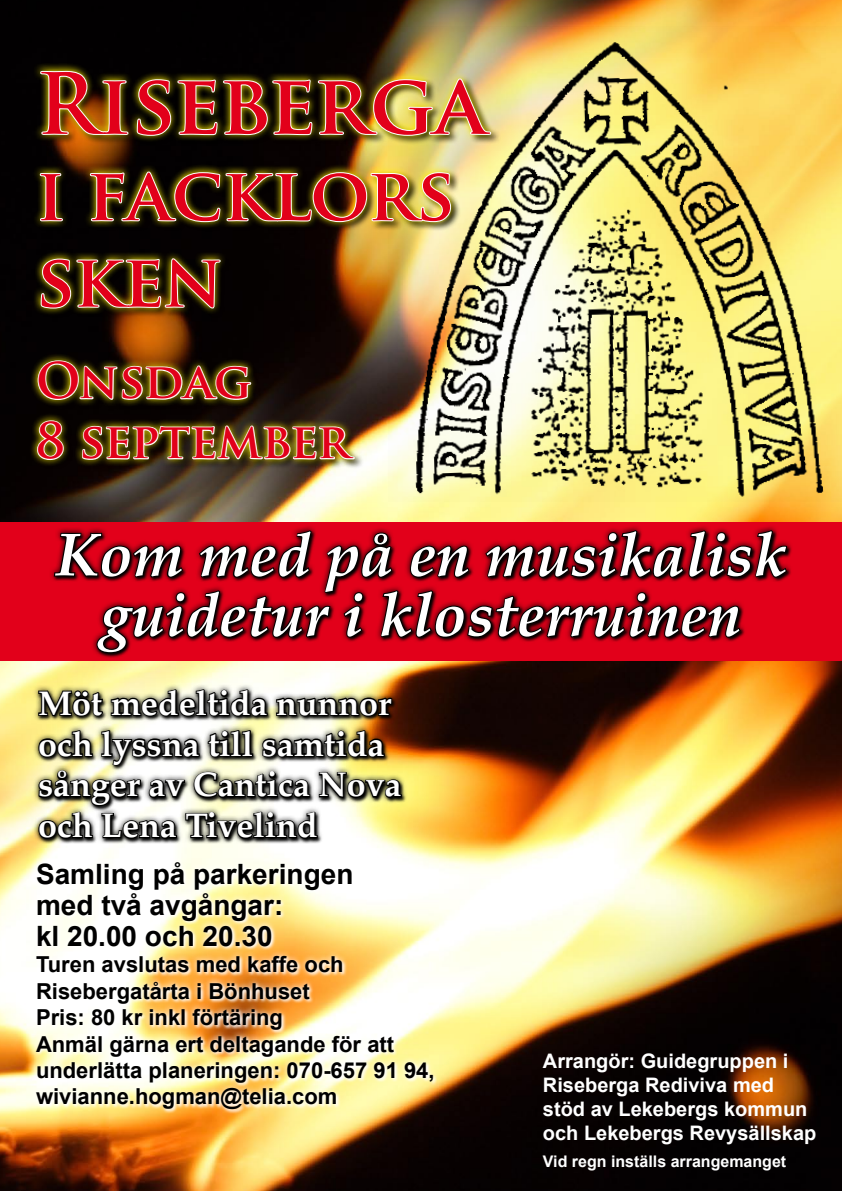
<style>
.page{position:relative;width:842px;height:1191px;background:#fff}
.page>*{position:absolute;margin:0;border:0;box-sizing:border-box;transform-origin:0 0}
.t1{font:700 82px "Trajan Pro";letter-spacing:-.01em;color:#e2001a}
.t2{font:700 72px/86.4px "Trajan Pro";letter-spacing:-.015em;color:#e2001a}
.t3{font:italic 700 61px/60px "Palatino";color:#fff;text-align:center}
.t4{font:700 48px/60px "Trajan Pro";color:#e2001a}
.t5{font:700 34px/40.8px "Palatino";color:#fff}
.t6{font:700 28px/31px "Arial";color:#000}
.t7{font:700 22px/26.4px "Arial";color:#000}
.t8{font:700 20px/24px "Arial";color:#fff}
.t9{font:700 16px "Arial";color:#fff}
</style>
<div class="page">
<img style="left:0;top:0;width:842px;height:1191px">
<img style="left:388px;top:26px;width:454px;height:475px">
<svg style="left:29px;top:63px;width:469px;height:404px"></svg>
<img style="left:39px;top:70px;width:90px;height:66px">
<img style="left:136px;top:78px;width:356px;height:59px">
<div style="left:0;top:522px;width:842px;height:138px;background:#e2001a"></div>
<img style="left:36px;top:155px;width:752px;height:698px">
<svg style="left:29px;top:855px;width:409px;height:260px"></svg>
<h1 class="t1" style="left:36px;top:53px;width:452px">Riseberga</h1>
<h2 class="t2" style="left:36px;top:152px;width:420px">i facklors sken</h2>
<h3 class="t4" style="left:36px;top:351px;width:316px">Onsdag<br>8 september</h3>
<h3 class="t3" style="left:55px;top:531px;width:733px">Kom med på en musikalisk guidetur i klosterruinen</h3>
<h3 class="t5" style="left:38px;top:686px;width:365px">Möt medeltida nunnor och lyssna till samtida sånger av Cantica Nova och Lena Tivelind</h3>
<p class="t6" style="left:36px;top:858px;width:319px">Samling på parkeringen med två avgångar:<br>kl 20.00 och 20.30</p>
<p class="t7" style="left:36px;top:951px;width:400px">Turen avslutas med kaffe och<br>Risebergatårta i Bönhuset<br>Pris: 80 kr inkl förtäring<br>Anmäl gärna ert deltagande för att underlätta planeringen: 070-657 91 94, wivianne.hogman@telia.com</p>
<p class="t8" style="left:543px;top:1049px;width:275px">Arrangör: Guidegruppen i<br>Riseberga Rediviva med stöd av Lekebergs kommun och Lekebergs Revysällskap</p>
<p class="t9" style="left:543px;top:1152px;width:245px">Vid regn inställs arrangemanget</p>
</div>
